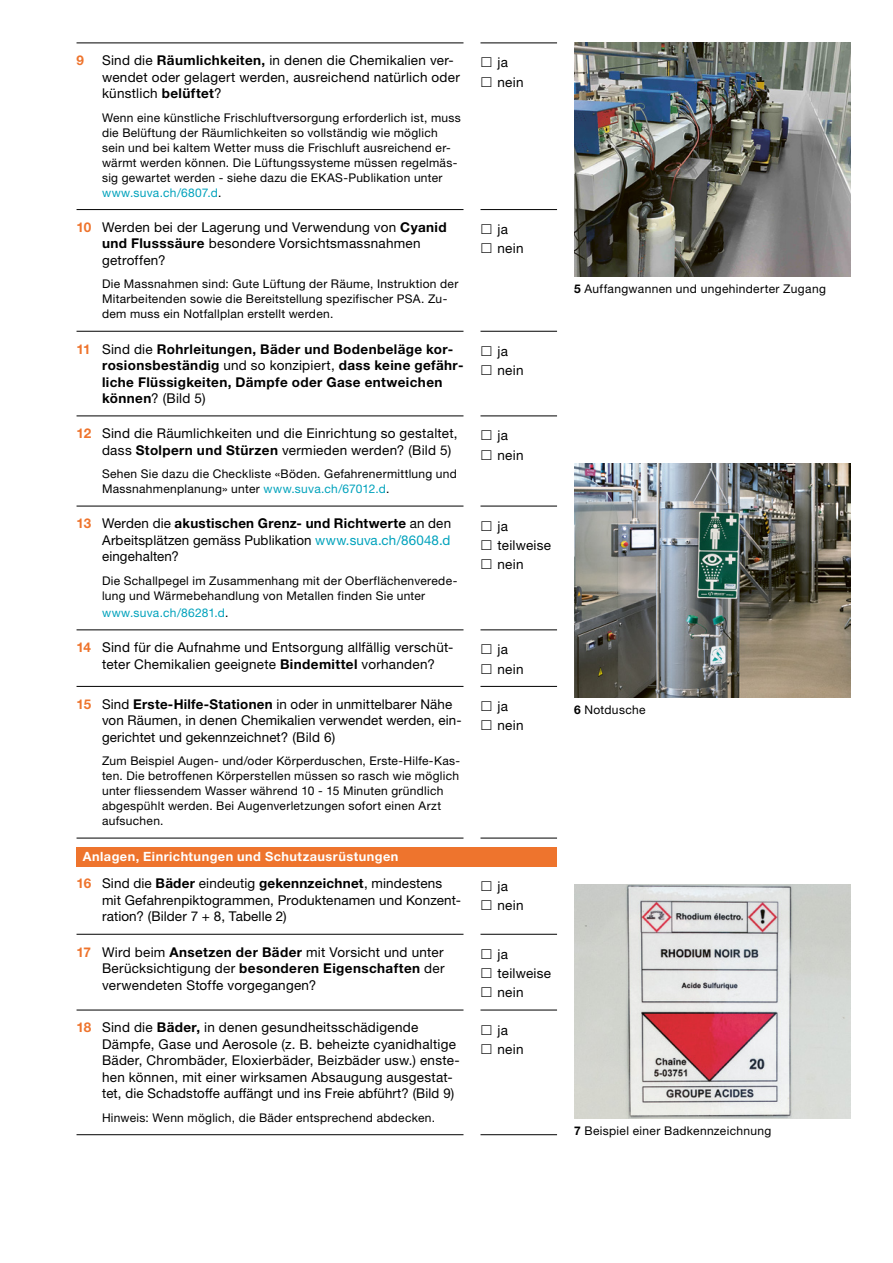
<style>
.page{position:relative;width:893px;height:1263px;background:#fff}
.page>*{position:absolute;margin:0;border:0;box-sizing:border-box;transform-origin:0 0}
.t1{font:13.5px/16.5px "Helvetica Neue LT Std";letter-spacing:.02em;color:#000}
.t2{font:700 13.5px/16.5px "Helvetica Neue LT Std";letter-spacing:.03em;color:#000}
.t3{font:700 13.5px "Helvetica Neue LT Std";color:#ee742d}
.t4{font:700 12.75px "Helvetica Neue LT Std";letter-spacing:.035em;color:#fff}
.t5{font:12px/15px "Helvetica Neue LT Std";letter-spacing:.025em;color:#000}
.t6{font:12px "Helvetica Neue LT Std";letter-spacing:.025em;color:#00a2bc}
.s1{font-weight:700}
.s2{color:#00a2bc}
.s3{font-weight:700;color:#ee742d}
.s4{color:#ee742d}
.s5{font-weight:400}
.s6{color:#000}
</style>
<div class="page">
<img style="left:574px;top:43px;width:276px;height:233px">
<img style="left:574px;top:463px;width:276px;height:234px">
<hr style="left:480px;top:43px;width:77px;height:1px;background:#000">
<hr style="left:480px;top:209px;width:77px;height:1px;background:#000">
<hr style="left:480px;top:331px;width:77px;height:1px;background:#000">
<hr style="left:480px;top:415px;width:77px;height:1px;background:#000">
<hr style="left:480px;top:506px;width:77px;height:1px;background:#000">
<hr style="left:480px;top:629px;width:77px;height:1px;background:#000">
<hr style="left:480px;top:686px;width:77px;height:1px;background:#000">
<hr style="left:480px;top:838px;width:77px;height:1px;background:#000">
<hr style="left:77px;top:43px;width:386px;height:1px;background:#000">
<hr style="left:77px;top:209px;width:386px;height:1px;background:#000">
<hr style="left:77px;top:331px;width:386px;height:1px;background:#000">
<hr style="left:77px;top:415px;width:386px;height:1px;background:#000">
<hr style="left:77px;top:506px;width:386px;height:1px;background:#000">
<hr style="left:77px;top:629px;width:386px;height:1px;background:#000">
<hr style="left:77px;top:686px;width:386px;height:1px;background:#000">
<hr style="left:77px;top:838px;width:386px;height:1px;background:#000">
<div style="left:77px;top:847px;width:480px;height:19px;background:#ee742d"></div>
<hr style="left:480px;top:934px;width:77px;height:1px;background:#000">
<hr style="left:480px;top:1010px;width:77px;height:1px;background:#000">
<hr style="left:480px;top:1134px;width:77px;height:1px;background:#000">
<hr style="left:77px;top:934px;width:386px;height:1px;background:#000">
<hr style="left:77px;top:1010px;width:386px;height:1px;background:#000">
<hr style="left:77px;top:1134px;width:386px;height:1px;background:#000">
<img style="left:574px;top:884px;width:276px;height:234px">
<p class="t3" style="left:77px;top:52px;width:9px">9</p>
<p class="t1" style="left:102px;top:52px;width:359px">Sind die <span class="s1">Räumlichkeiten,</span> in denen die Chemikalien ver&shy;wendet oder gelagert werden, ausreichend natürlich oder künstlich <span class="s1">belüftet</span>?</p>
<p class="t5" style="left:102px;top:110px;width:360px">Wenn eine künstliche Frischluftversorgung erforderlich ist, muss die Belüftung der Räumlichkeiten so vollständig wie möglich sein und bei kaltem Wetter muss die Frischluft ausreichend er&shy;wärmt werden können. Die Lüftungssysteme müssen regelmäs&shy;sig gewartet werden - siehe dazu die EKAS-Publikation unter <span class="s2">www.suva.ch/6807.d</span>.</p>
<p class="t1" style="left:102px;top:219px;width:346px;text-indent:-26px"><span class="s3">10</span> Werden bei der Lagerung und Verwendung von <span class="s1">Cyanid und Flusssäure</span> besondere Vorsichtsmassnahmen getroffen?</p>
<p class="t5" style="left:102px;top:277px;width:358px">Die Massnahmen sind: Gute Lüftung der Räume, Instruktion der<br>Mitarbeitenden sowie die Bereitstellung spezifischer PSA. Zu&shy;dem muss ein Notfallplan erstellt werden.</p>
<p class="t1" style="left:497px;top:53px;width:27px;line-height:19.2px">ja nein</p>
<p class="t1" style="left:497px;top:219px;width:27px;line-height:19.2px">ja nein</p>
<p class="t2" style="left:102px;top:340px;width:363px;text-indent:-26px"><span class="s4">11</span> <span class="s5">Sind die</span> Rohrleitungen, Bäder und Bodenbeläge kor&shy;rosionsbeständig <span class="s5">und so konzipiert,</span> dass keine gefähr&shy;liche Flüssigkeiten, Dämpfe oder Gase entweichen können<span class="s5">? (Bild 5)</span></p>
<p class="t1" style="left:497px;top:341px;width:27px;line-height:19.2px">ja nein</p>
<p class="t1" style="left:102px;top:425px;width:357px;text-indent:-26px"><span class="s3">12</span> Sind die Räumlichkeiten und die Einrichtung so gestaltet, dass <span class="s1">Stolpern und Stürzen</span> vermieden werden? (Bild 5)</p>
<p class="t5" style="left:102px;top:466px;width:356px">Sehen Sie dazu die Checkliste «Böden. Gefahrenermittlung und<br>Massnahmenplanung» unter <span class="s2">www.suva.ch/67012.d</span>.</p>
<p class="t1" style="left:497px;top:426px;width:27px;line-height:19.2px">ja nein</p>
<p class="t1" style="left:102px;top:515px;width:351px;text-align:justify;text-indent:-26px"><span class="s3">13</span> Werden die <span class="s1">akustischen Grenz- und Richtwerte</span> an den Arbeitsplätzen gemäss Publikation <span class="s2">www.suva.ch/86048.d </span>eingehalten?</p>
<p class="t5" style="left:102px;top:573px;width:357px">Die Schallpegel im Zusammenhang mit der Oberflächenverede&shy;lung und Wärmebehandlung von Metallen finden Sie unter</p>
<p class="t6" style="left:102px;top:606px;width:128px">www.suva.ch/86281.d<span class="s6">.</span></p>
<p class="t1" style="left:497px;top:516px;width:55px;line-height:19.2px">ja teilweise nein</p>
<p class="t1" style="left:77px;top:639px;width:378px;text-align:center"><span class="s3">14</span> Sind für die Aufnahme und Entsorgung allfällig verschüt&shy;teter Chemikalien geeignete <span class="s1">Bindemittel</span> vorhanden?</p>
<p class="t1" style="left:497px;top:640px;width:27px;line-height:19.2px">ja nein</p>
<p class="t1" style="left:102px;top:695px;width:361px;text-indent:-26px"><span class="s3">15</span> Sind <span class="s1">Erste-Hilfe-Stationen</span> in oder in unmittelbarer Nähe von Räumen, in denen Chemikalien verwendet werden, ein&shy;gerichtet und gekennzeichnet? (Bild 6)</p>
<p class="t5" style="left:102px;top:753px;width:360px">Zum Beispiel Augen- und/oder Körperduschen, Erste-Hilfe-Kas&shy;ten. Die betroffenen Körperstellen müssen so rasch wie möglich unter fliessendem Wasser während 10 - 15 Minuten gründlich abgespühlt werden. Bei Augenverletzungen sofort einen Arzt aufsuchen.</p>
<p class="t1" style="left:497px;top:696px;width:27px;line-height:19.2px">ja nein</p>
<p class="t4" style="left:83px;top:849px;width:317px">Anlagen, Einrichtungen und Schutzausrüstungen</p>
<p class="t1" style="left:102px;top:875px;width:360px;text-indent:-26px"><span class="s3">16</span> Sind die <span class="s1">Bäder</span> eindeutig <span class="s1">gekennzeichnet</span>, mindestens mit Gefahrenpiktogrammen, Produktenamen und Konzent&shy;ration? (Bilder 7 + 8, Tabelle 2)</p>
<p class="t1" style="left:497px;top:876px;width:28px;line-height:19.2px">ja nein</p>
<p class="t1" style="left:102px;top:943px;width:344px;text-align:justify;text-indent:-26px"><span class="s3">17</span> Wird beim <span class="s1">Ansetzen der Bäder</span> mit Vorsicht und unter Berücksichtigung der <span class="s1">besonderen Eigenschaften</span> der verwendeten Stoffe vorgegangen?</p>
<p class="t1" style="left:497px;top:944px;width:55px;line-height:19.2px">ja teilweise nein</p>
<p class="t1" style="left:102px;top:1019px;width:359px;text-indent:-25px"><span class="s3">18</span> Sind die <span class="s1">Bäder,</span> in denen gesundheitsschädigende Dämpfe, Gase und Aerosole (z. B. beheizte cyanidhaltige Bäder, Chrombäder, Eloxierbäder, Beizbäder usw.) enste&shy;hen können, mit einer wirksamen Absaugung ausgestat&shy;tet, die Schadstoffe auffängt und ins Freie abführt? (Bild 9)</p>
<p class="t5" style="left:102px;top:1110px;width:334px">Hinweis: Wenn möglich, die Bäder entsprechend abdecken.</p>
<p class="t1" style="left:497px;top:1020px;width:27px;line-height:19.2px">ja nein</p>
<p class="t5" style="left:574px;top:282px;width:253px"><span class="s1">5</span> Auffangwannen und ungehinderter Zugang</p>
<p class="t5" style="left:574px;top:702px;width:73px"><span class="s1">6</span> Notdusche</p>
<p class="t5" style="left:574px;top:1123px;width:199px"><span class="s1">7</span> Beispiel einer Badkennzeichnung</p>
</div>
